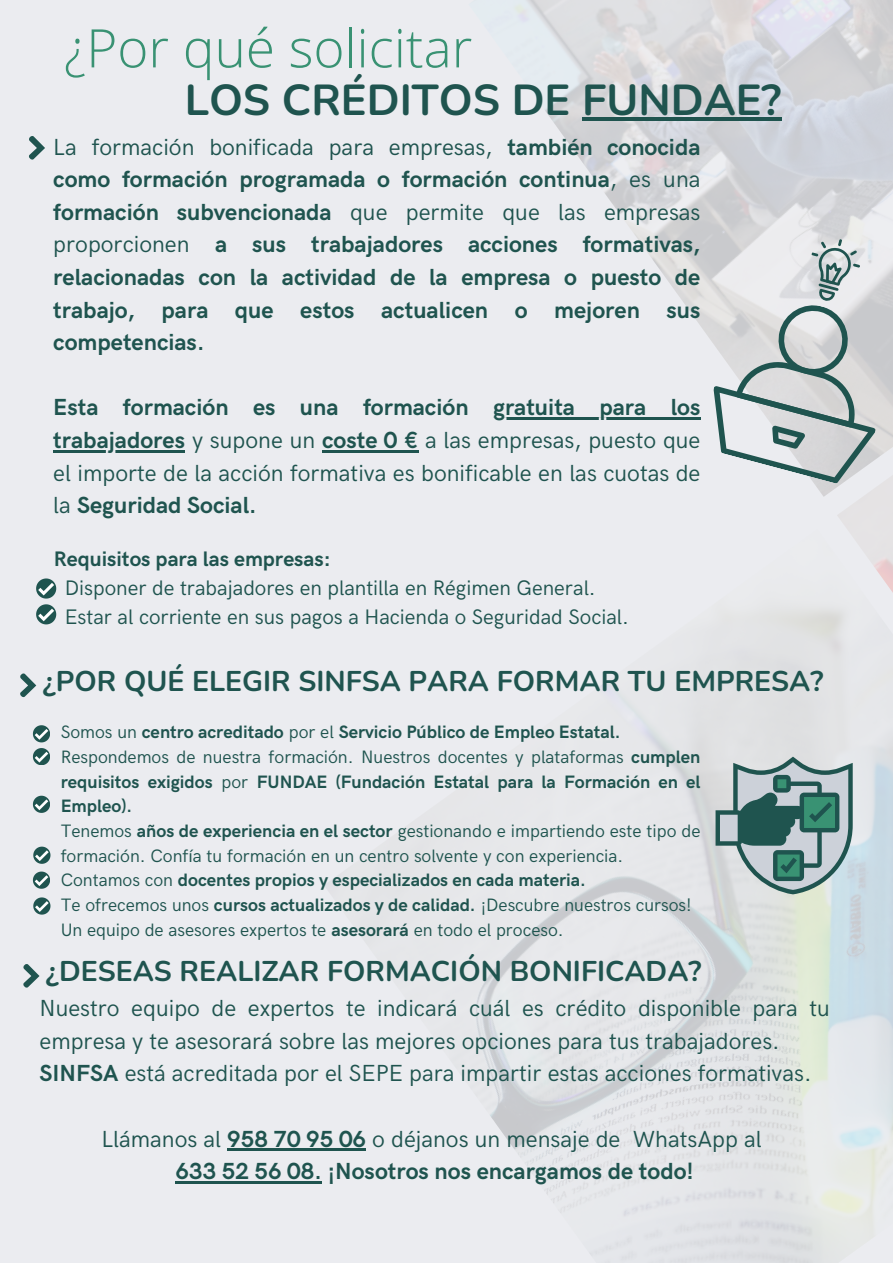
<style>
.page{position:relative;width:893px;height:1264px;background:#fff}
.page>*{position:absolute;margin:0;border:0;box-sizing:border-box;transform-origin:0 0}
.t1{font:300 53.1px "Open Sans";color:#399273}
.t2{font:700 43.2px "Nunito";color:#1f544f}
.t3{font:700 28.5px "Nunito";color:#1f544f}
.t4{font:23.4px/32.5px "HK Grotesk";color:#1f544f;text-align:justify}
.t5{font:700 23.4px/32.5px "HK Grotesk";color:#1f544f;text-align:justify}
.t6{font:21px "HK Grotesk";color:#1f544f}
.t7{font:700 21px "HK Grotesk";color:#1f544f}
.t8{font:700 18px/24.8px "HK Grotesk";color:#1f544f;text-align:justify}
.t9{font:18px/24.8px "HK Grotesk";color:#1f544f}
.s1{font-weight:400}
.s2{font-weight:700}
</style>
<div class="page">
<div style="left:0;top:0;width:892px;height:1262px;background:#ebecf0"></div>
<svg style="left:36px;top:578px;width:20px;height:20px"></svg>
<svg style="left:36px;top:604px;width:20px;height:20px"></svg>
<svg style="left:33px;top:725px;width:17px;height:17px"></svg>
<svg style="left:33px;top:748px;width:17px;height:17px"></svg>
<svg style="left:33px;top:795px;width:17px;height:17px"></svg>
<svg style="left:33px;top:846px;width:17px;height:17px"></svg>
<svg style="left:33px;top:871px;width:17px;height:17px"></svg>
<svg style="left:33px;top:897px;width:17px;height:17px"></svg>
<svg style="left:29px;top:136px;width:16px;height:24px"></svg>
<svg style="left:20px;top:673px;width:16px;height:25px"></svg>
<svg style="left:23px;top:964px;width:16px;height:24px"></svg>
<img style="left:324px;top:529px;width:568px;height:733px">
<img style="left:515px;top:0;width:377px;height:497px">
<svg style="left:698px;top:239px;width:178px;height:251px"></svg>
<svg style="left:715px;top:756px;width:137px;height:138px;background:#8ba6a5"></svg>
<hr style="left:493px;top:417px;width:207px;height:3px;background:#1f544f">
<hr style="left:53px;top:450px;width:132px;height:2px;background:#1f544f">
<hr style="left:322px;top:450px;width:96px;height:2px;background:#1f544f">
<hr style="left:227px;top:1148px;width:60px;height:2px;background:#1f544f">
<hr style="left:287px;top:1148px;width:79px;height:2px;background:#1f544f">
<hr style="left:176px;top:1181px;width:146px;height:2px;background:#1f544f">
<hr style="left:582px;top:117px;width:199px;height:3px;background:#1f544f">
<p class="t1" style="left:64px;top:11px;width:410px">¿Por qué solicitar</p>
<p class="t2" style="left:185px;top:71px;width:598px">LOS CRÉDITOS DE FUNDAE?</p>
<p class="t5" style="left:53px;top:131px;width:648px"><span class="s1">La formación bonificada para empresas,</span> también conocida como formación programada o formación continua<span class="s1">, es una </span>formación subvencionada <span class="s1">que permite que las empresas proporcionen</span> a sus trabajadores acciones formativas, relacionadas con la actividad de la empresa o puesto de trabajo, para que estos actualicen o mejoren sus competencias.</p>
<p class="t4" style="left:53px;top:392px;width:648px"><span class="s2">Esta formación es una formación gratuita para los trabajadores</span> y supone un <span class="s2">coste 0 €</span> a las empresas, puesto que el importe de la acción formativa es bonificable en las cuotas de la <span class="s2">Seguridad Social.</span></p>
<p class="t7" style="left:54px;top:547px;width:278px">Requisitos para las empresas:</p>
<p class="t6" style="left:65px;top:576px;width:532px">Disponer de trabajadores en plantilla en Régimen General.</p>
<p class="t6" style="left:65px;top:605px;width:565px">Estar al corriente en sus pagos a Hacienda o Seguridad Social.</p>
<p class="t3" style="left:43px;top:661px;width:782px">¿POR QUÉ ELEGIR SINFSA PARA FORMAR TU EMPRESA?</p>
<p class="t8" style="left:61px;top:720px;width:561px"><span class="s1">Somos un</span> centro acreditado <span class="s1">por el</span> Servicio Público de Empleo Estatal.</p>
<p class="t8" style="left:61px;top:745px;width:641px"><span class="s1">Respondemos de nuestra formación. Nuestros docentes y plataformas</span> cumplen requisitos exigidos <span class="s1">por</span> FUNDAE (Fundación Estatal para la Formación en el Empleo).</p>
<p class="t9" style="left:61px;top:819px;width:641px">Tenemos <span class="s2">años de experiencia en el sector</span> gestionando e impartiendo este tipo de formación. Confía tu formación en un centro solvente y con experiencia.</p>
<p class="t8" style="left:61px;top:868px;width:526px"><span class="s1">Contamos con</span> docentes propios y especializados en cada materia.</p>
<p class="t9" style="left:61px;top:893px;width:632px">Te ofrecemos unos <span class="s2">cursos actualizados y de calidad.</span> ¡Descubre nuestros cursos!</p>
<p class="t9" style="left:61px;top:918px;width:504px">Un equipo de asesores expertos te <span class="s2">asesorará</span> en todo el proceso.</p>
<p class="t3" style="left:46px;top:952px;width:657px">¿DESEAS REALIZAR FORMACIÓN BONIFICADA?</p>
<p class="t4" style="left:40px;top:992px;width:791px">Nuestro equipo de expertos te indicará cuál es crédito disponible para tu empresa y te asesorará sobre las mejores opciones para tus trabajadores.</p>
<p class="t4" style="left:40px;top:1057px;width:773px"><span class="s2">SINFSA</span> está acreditada por el SEPE para impartir estas acciones formativas.</p>
<p class="t4" style="left:101px;top:1123px;width:661px">Llámanos al <span class="s2">958 70 95 06</span> o déjanos un mensaje de WhatsApp al</p>
<p class="t5" style="left:176px;top:1155px;width:519px">633 52 56 08. ¡Nosotros nos encargamos de todo!</p>
</div>
